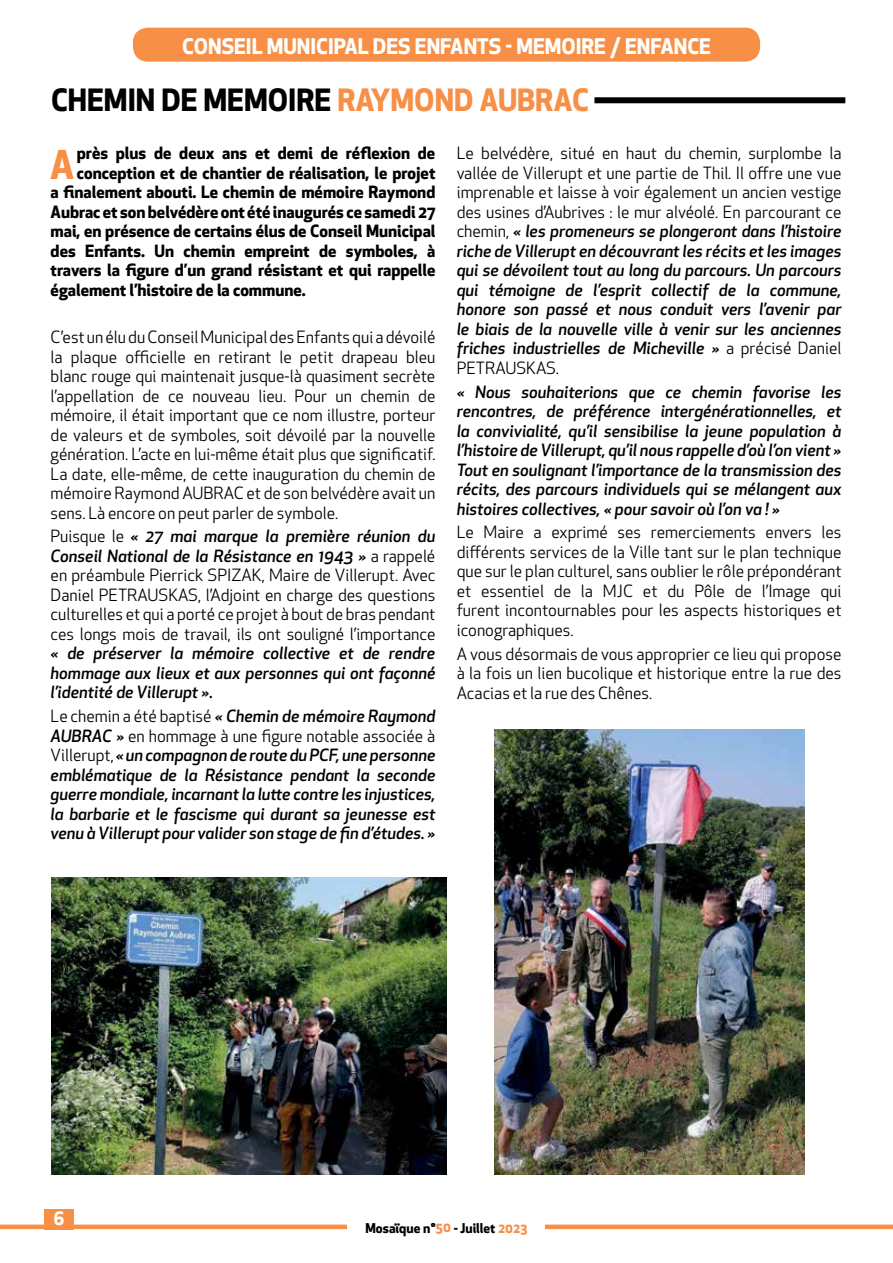
<style>
.page{position:relative;width:893px;height:1263px;background:#fff}
.page>*{position:absolute;margin:0;border:0;box-sizing:border-box;transform-origin:0 0}
.t1{font:700 38.7px "Apex New";color:#f78f47}
.t2{font:700 30px "Apex New";color:#000}
.t3{font:700 21px "Apex New";color:#fff}
.t4{font:700 18px "Apex New";color:#fff}
.t5{font:italic 500 16.5px/19.5px "Apex New";color:#000;text-align:justify}
.t6{font:16.5px/19.5px "Apex New";color:#000;text-align:justify}
.t7{font:700 16.5px "Apex New";color:#000}
.t8{font:700 13.2px "Apex New";color:#000}
.s1{color:#f78f47}
.s2{font-weight:400;font-style:normal}
.s3{font-weight:500;font-style:italic}
</style>
<div class="page">
<div style="left:0;top:1224px;width:893px;height:5px;background:#f78f47"></div>
<div style="left:44px;top:1209px;width:30px;height:20px;background:#f78f47"></div>
<div style="left:348px;top:1219px;width:197px;height:16px;background:#fff"></div>
<div style="left:133px;top:28px;width:627px;height:34px;background:#f78f47;border-radius:15px"></div>
<img style="left:51px;top:877px;width:395px;height:297px">
<img style="left:494px;top:729px;width:311px;height:445px">
<div style="left:594px;top:97px;width:251px;height:6px;background:#000"></div>
<p class="t3" style="left:182px;top:31px;width:530px">CONSEIL MUNICIPAL DES ENFANTS - MEMOIRE / ENFANCE</p>
<h2 class="t2" style="left:51px;top:78px;width:539px">CHEMIN DE MEMOIRE <span class="s1">RAYMOND AUBRAC</span></h2>
<h1 class="t1" style="left:50px;top:136px;width:26px">A</h1>
<p class="t7" style="left:77px;top:141px;width:360px">près plus de deux ans et demi de réflexion de</p>
<p class="t5" style="left:457px;top:143px;width:386px"><span class="s2">Le belvédère, situé en haut du chemin, surplombe la vallée de Villerupt et une partie de Thil. Il offre une vue imprenable et laisse à voir également un ancien vestige des usines d’Aubrives : le mur alvéolé. En parcourant ce chemin,</span> « les promeneurs se plongeront dans l’histoire riche de Villerupt en découvrant les récits et les images qui se dévoilent tout au long du parcours. Un parcours qui témoigne de l’esprit collectif de la commune, honore son passé et nous conduit vers l’avenir par le biais de la nouvelle ville à venir sur les anciennes friches industrielles de Micheville » <span class="s2">a précisé Daniel PETRAUSKAS.</span></p>
<p class="t5" style="left:457px;top:381px;width:386px">« Nous souhaiterions que ce chemin favorise les rencontres, de préférence intergénérationnelles, et la convivialité, qu’il sensibilise la jeune population à l’histoire de Villerupt, qu’il nous rappelle d’où l’on vient » Tout en soulignant l’importance de la transmission des récits, des parcours individuels qui se mélangent aux histoires collectives, « pour savoir où l’on va ! »</p>
<p class="t6" style="left:457px;top:523px;width:386px">Le Maire a exprimé ses remerciements envers les différents services de la Ville tant sur le plan technique que sur le plan culturel, sans oublier le rôle prépondérant et essentiel de la MJC et du Pôle de l’Image qui furent incontournables pour les aspects historiques et iconographiques.</p>
<p class="t6" style="left:457px;top:644px;width:386px">A vous désormais de vous approprier ce lieu qui propose à la fois un lien bucolique et historique entre la rue des Acacias et la rue des Chênes.</p>
<p class="t7" style="left:77px;top:161px;width:360px">conception et de chantier de réalisation, le projet</p>
<p class="t7" style="left:51px;top:180px;width:386px">a finalement abouti. Le chemin de mémoire Raymond</p>
<p class="t7" style="left:51px;top:200px;width:386px">Aubrac et son belvédère ont été inaugurés ce samedi 27</p>
<p class="t7" style="left:51px;top:219px;width:386px">mai, en présence de certains élus de Conseil Municipal</p>
<p class="t7" style="left:51px;top:239px;width:386px">des Enfants. Un chemin empreint de symboles, à</p>
<p class="t7" style="left:51px;top:258px;width:386px">travers la figure d’un grand résistant et qui rappelle</p>
<p class="t7" style="left:51px;top:278px;width:257px">également l’histoire de la commune.</p>
<p class="t6" style="left:51px;top:327px;width:386px">C’est un élu du Conseil Municipal des Enfants qui a dévoilé la plaque officielle en retirant le petit drapeau bleu blanc rouge qui maintenait jusque-là quasiment secrète l’appellation de ce nouveau lieu. Pour un chemin de mémoire, il était important que ce nom illustre, porteur de valeurs et de symboles, soit dévoilé par la nouvelle génération. L’acte en lui-même était plus que significatif.<br>La date, elle-même, de cette inauguration du chemin de mémoire Raymond AUBRAC et de son belvédère avait un sens. Là encore on peut parler de symbole.</p>
<p class="t6" style="left:51px;top:527px;width:386px">Puisque le <span class="s3">« 27 mai marque la première réunion du Conseil National de la Résistance en 1943 »</span> a rappelé en préambule Pierrick SPIZAK, Maire de Villerupt. Avec Daniel PETRAUSKAS, l’Adjoint en charge des questions culturelles et qui a porté ce projet à bout de bras pendant ces longs mois de travail, ils ont souligné l’importance</p>
<p class="t5" style="left:51px;top:643px;width:386px">« de préserver la mémoire collective et de rendre hommage aux lieux et aux personnes qui ont façonné l’identité de Villerupt ».</p>
<p class="t5" style="left:51px;top:706px;width:386px"><span class="s2">Le chemin a été baptisé</span> « Chemin de mémoire Raymond AUBRAC » <span class="s2">en hommage à une figure notable associée à Villerupt,</span> « un compagnon de route du PCF, une personne emblématique de la Résistance pendant la seconde guerre mondiale, incarnant la lutte contre les injustices, la barbarie et le fascisme qui durant sa jeunesse est venu à Villerupt pour valider son stage de fin d’études. »</p>
<p class="t4" style="left:54px;top:1206px;width:13px">6</p>
<p class="t8" style="left:365px;top:1219px;width:163px">Mosaïque n°<span class="s1">50</span> - Juillet <span class="s1">2023</span></p>
</div>
